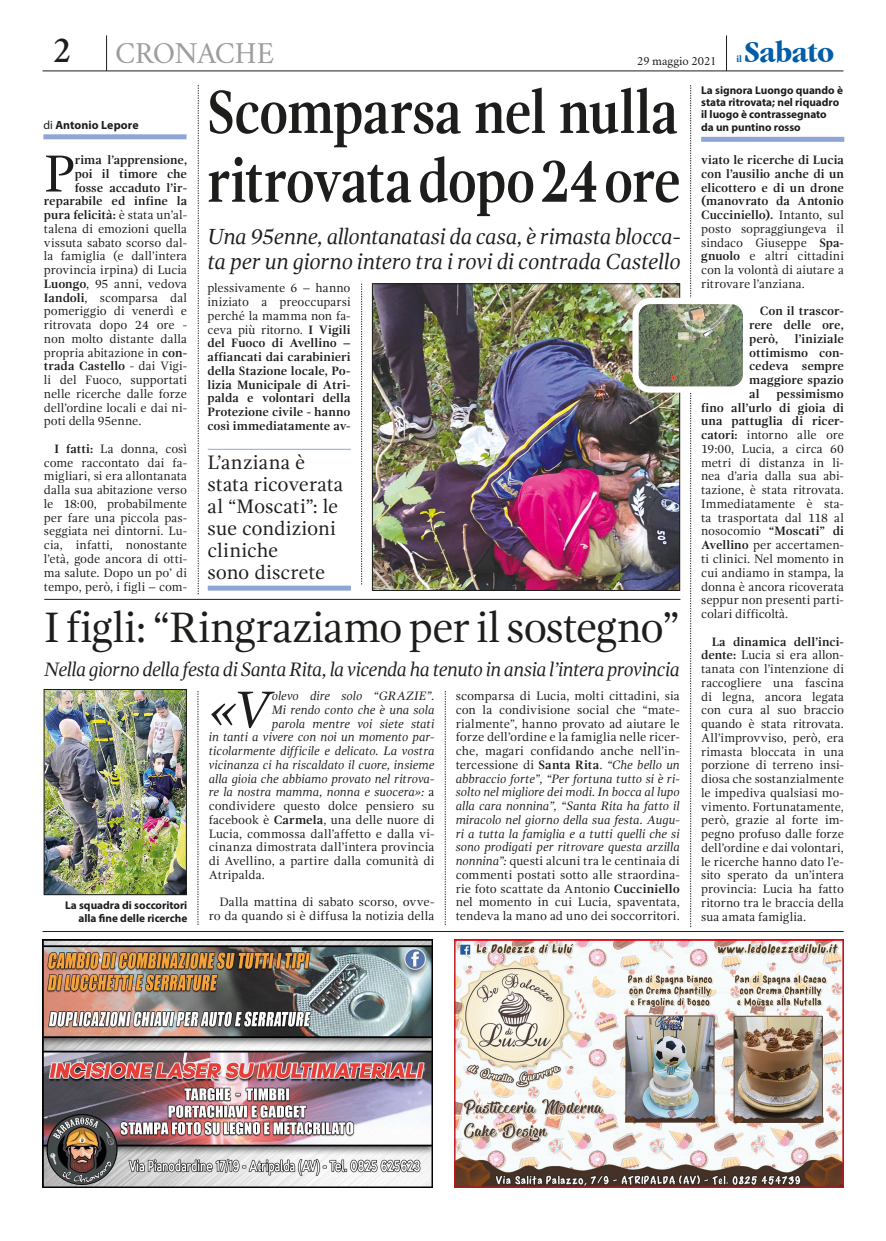
<style>
.page{position:relative;width:886px;height:1241px;background:#fff}
.page>*{position:absolute;margin:0;border:0;box-sizing:border-box;transform-origin:0 0}
.t1{font:700 62.5px/68.8px "Gandhi Serif";letter-spacing:-.025em;color:#1d1d1b;scale:.84 1}
.t2{font:italic 53.5px "Gandhi Serif";color:#1d1d1b}
.t3{font:53.5px "Gandhi Serif";color:#1d1d1b}
.t4{font:43.75px "Gandhi Serif";letter-spacing:-.02em;color:#1d1d1b}
.t5{font:700 condensed 31.25px "Garamond FC";color:#005da9;scale:1.1 1}
.t6{font:30px "Crimson";letter-spacing:-.01em;color:#9d9d9d}
.t7{font:italic 22.5px/24.8px "Gandhi Serif";letter-spacing:-.02em;color:#1d1d1b}
.t8{font:italic 20px "Gandhi Serif";letter-spacing:-.035em;color:#1d1d1b}
.t9{font:20px/22px "Gandhi Serif";color:#1d1d1b}
.t10{font:12.5px/13.8px "Gandhi Serif";color:#1d1d1b;text-align:justify}
.t11{font:700 12.5px/13.8px "Gandhi Serif";letter-spacing:-.005em;color:#1d1d1b;text-align:justify}
.t12{font:italic 12.5px "Gandhi Serif";letter-spacing:-.005em;color:#1d1d1b}
.t13{font:12.5px "Crimson";color:#1d1d1b}
.t14{font:700 11.88px "Myriad Pro";letter-spacing:.005em;color:#1d1d1b}
.t15{font:700 11.25px/12.4px "Myriad Pro";color:#1d1d1b;text-align:right}
.t16{font:700 condensed 10px "Garamond FC";color:#005da9}
.s1{font-weight:600;font-size:37.5px;color:#1d1d1b}
.s2{font-weight:400}
.s3{font-weight:700}
.s4{font-style:italic}
.s5{font-style:normal}
</style>
<div class="page">
<hr style="left:43px;top:71px;width:800px;height:1px;background:#1d1d1b">
<hr style="left:726px;top:35px;width:1px;height:36px;background:#1d1d1b">
<hr style="left:106px;top:35px;width:1px;height:36px;background:#1d1d1b">
<hr style="left:43px;top:931px;width:801px;height:1px;background:#1d1d1b">
<img style="left:372px;top:283px;width:308px;height:307px">
<svg style="left:690px;top:85px;width:1px;height:842px"></svg>
<img style="left:44px;top:689px;width:143px;height:205px">
<hr style="left:44px;top:599px;width:636px;height:1px;background:#1d1d1b">
<svg style="left:198px;top:85px;width:1px;height:509px"></svg>
<svg style="left:198px;top:691px;width:1px;height:233px"></svg>
<svg style="left:445px;top:691px;width:1px;height:233px"></svg>
<hr style="left:208px;top:449px;width:143px;height:1px;background:#8da6d7">
<div style="left:208px;top:585px;width:143px;height:5px;background:#8da6d7"></div>
<svg style="left:361px;top:283px;width:1px;height:301px"></svg>
<div style="left:701px;top:137px;width:143px;height:5px;background:#8da6d7"></div>
<div style="left:43px;top:134px;width:144px;height:5px;background:#8da6d7"></div>
<img style="left:635px;top:301px;width:107px;height:88px">
<div style="left:632px;top:298px;width:117px;height:94px;border:6px solid #fff;border-radius:15px"></div>
<img style="left:42px;top:939px;width:391px;height:248px">
<img style="left:456px;top:941px;width:386px;height:244px">
<div style="left:454px;top:939px;width:390px;height:248px;border:1px solid #e30614"></div>
<h3 class="t6" style="left:53px;top:32px;width:223px"><span class="s1">2</span> CRONACHE</h3>
<h3 class="t5" style="left:744px;top:34px;width:83px">Sabato</h3>
<p class="t13" style="left:637px;top:52px;width:81px">29 maggio 2021</p>
<p class="t16" style="left:736px;top:53px;width:7px">il</p>
<p class="t15" style="left:701px;top:83px;width:143px;text-align:left">La signora Luongo quando è stata ritrovata; nel riquadro il luogo è contrassegnato</p>
<h1 class="t1" style="left:207px;top:78px;width:566px">Scomparsa nel nulla ritrovata dopo 24 ore</h1>
<h3 class="t7" style="left:207px;top:224px;width:475px">Una 95enne, allontanatasi da casa, è rimasta blocca&shy;ta per un giorno intero tra i rovi di contrada Castello</h3>
<p class="t14" style="left:43px;top:117px;width:97px"><span class="s2">di</span> Antonio Lepore</p>
<p class="t15" style="left:701px;top:120px;width:101px">da un puntino rosso</p>
<p class="t11" style="left:701px;top:153px;width:144px">viato le ricerche di Lucia con l’ausilio anche di un elicottero e di un drone (manovrato da Antonio Cucciniello). <span class="s2">Intanto, sul posto sopraggiungeva il sindaco Giuseppe</span> Spa&shy;gnuolo <span class="s2">e altri cittadini con la volontà di aiutare a ritrovare l’anziana.</span></p>
<p class="t11" style="left:749px;top:304px;width:96px;text-indent:11px">Con il trascor&shy;rere delle ore, però,</p>
<h2 class="t3" style="left:44px;top:143px;width:33px">P</h2>
<p class="t11" style="left:75px;top:153px;width:114px">rima l’apprensione,</p>
<p class="t11" style="left:75px;top:167px;width:114px">poi il timore che</p>
<p class="t11" style="left:75px;top:180px;width:114px">fosse accaduto l’ir-</p>
<p class="t11" style="left:44px;top:194px;width:145px">reparabile ed infine la</p>
<p class="t11" style="left:44px;top:208px;width:145px">pura felicità: <span class="s2">è stata un’al-</span></p>
<p class="t10" style="left:44px;top:222px;width:145px">talena di emozioni quella</p>
<p class="t10" style="left:44px;top:235px;width:145px">vissuta sabato scorso dal-</p>
<p class="t10" style="left:44px;top:249px;width:145px">la famiglia (e dall’intera</p>
<p class="t10" style="left:44px;top:263px;width:145px">provincia irpina) di Lucia</p>
<p class="t10" style="left:44px;top:277px;width:145px"><span class="s3">Luongo</span>, 95 anni, vedova</p>
<p class="t10" style="left:44px;top:290px;width:145px"><span class="s3">Iandoli</span>, scomparsa dal</p>
<p class="t10" style="left:44px;top:304px;width:145px">pomeriggio di venerdì e</p>
<p class="t10" style="left:44px;top:318px;width:145px">ritrovata dopo 24 ore -</p>
<p class="t10" style="left:44px;top:332px;width:145px">non molto distante dalla</p>
<p class="t10" style="left:44px;top:345px;width:145px">propria abitazione in <span class="s3">con-</span></p>
<p class="t11" style="left:44px;top:359px;width:145px">trada Castello <span class="s2">- dai Vigi-</span></p>
<p class="t10" style="left:44px;top:373px;width:145px">li del Fuoco, supportati</p>
<p class="t10" style="left:44px;top:387px;width:145px">nelle ricerche dalle forze</p>
<p class="t10" style="left:44px;top:400px;width:145px">dell’ordine locali e dai ni-</p>
<p class="t10" style="left:44px;top:414px;width:99px">poti della 95enne.</p>
<p class="t10" style="left:44px;top:442px;width:145px;text-indent:11px"><span class="s3">I fatti:</span> La donna, così come raccontato dai fa&shy;migliari, si era allontanata dalla sua abitazione verso le 18:00, probabilmente per fare una piccola pas&shy;seggiata nei dintorni. Lu&shy;cia, infatti, nonostante l’età, gode ancora di otti&shy;ma salute. Dopo un po’ di tempo, però, i figli – com-</p>
<p class="t11" style="left:207px;top:281px;width:145px"><span class="s2">plessivamente 6 – hanno iniziato a preoccuparsi perché la mamma non fa&shy;ceva più ritorno.</span> I Vigili del Fuoco di Avellino – affiancati dai carabinieri della Stazione locale, Po&shy;lizia Municipale di Atri&shy;palda e volontari della Protezione civile - hanno così immediatamente av-</p>
<p class="t11" style="left:749px;top:332px;width:96px;text-indent:46px">l’iniziale ottimismo con&shy;cedeva sempre maggiore spazio al</p>
<p class="t10" style="left:701px;top:387px;width:144px;text-indent:75px"><span class="s3">pessimismo fino all’urlo di gioia di una pattuglia di ricer&shy;catori:</span> intorno alle ore 19:00, Lucia, a circa 60 metri di distanza in li&shy;nea d’aria dalla sua abi&shy;tazione, è stata ritrovata.<br>Immediatamente è sta&shy;ta trasportata dal 118 al nosocomio <span class="s3">“Moscati” di Avellino</span> per accertamen&shy;ti clinici. Nel momento in cui andiamo in stampa, la donna è ancora ricoverata seppur non presenti parti&shy;colari difficoltà.</p>
<p class="t10" style="left:701px;top:634px;width:144px;text-indent:11px"><span class="s3">La dinamica dell’inci&shy;dente:</span> Lucia si era allon&shy;tanata con l’intenzione di raccogliere una fascina di legna, ancora legata con cura al suo braccio quando è stata ritrovata.<br>All’improvviso, però, era rimasta bloccata in una porzione di terreno insi&shy;diosa che sostanzialmente le impediva qualsiasi mo&shy;vimento. Fortunatamente, però, grazie al forte im&shy;pegno profuso dalle forze dell’ordine e dai volontari, le ricerche hanno dato l’e&shy;sito sperato da un’intera provincia: Lucia ha fatto ritorno tra le braccia della sua amata famiglia.</p>
<h3 class="t9" style="left:207px;top:451px;width:137px">L’anziana è stata ricoverata al “Moscati”: le sue condizioni cliniche<br>sono discrete</h3>
<h3 class="t4" style="left:44px;top:603px;width:637px">I figli: “Ringraziamo per il sostegno”</h3>
<h3 class="t8" style="left:44px;top:657px;width:637px">Nella giorno della festa di Santa Rita, la vicenda ha tenuto in ansia l’intera provincia</h3>
<p class="t10" style="left:456px;top:689px;width:226px">scomparsa di Lucia, molti cittadini, sia con la condivisione social che “mate&shy;rialmente”, hanno provato ad aiutare le forze dell’ordine e la famiglia nelle ricer&shy;che, magari confidando anche nell’in&shy;tercessione di <span class="s3">Santa Rita</span>. <span class="s4">“Che bello un abbraccio forte”, “Per fortuna tutto si è ri&shy;solto nel migliore dei modi. In bocca al lupo alla cara nonnina”, “Santa Rita ha fatto il miracolo nel giorno della sua festa. Augu&shy;ri a tutta la famiglia e a tutti quelli che si sono prodigati per ritrovare questa arzilla nonnina”:</span> questi alcuni tra le centinaia di commenti postati sotto alle straordina&shy;rie foto scattate da Antonio <span class="s3">Cucciniello </span>nel momento in cui Lucia, spaventata, tendeva la mano ad uno dei soccorritori.</p>
<p class="t12" style="left:272px;top:688px;width:164px">olevo dire solo “GRAZIE”.</p>
<p class="t12" style="left:272px;top:702px;width:164px">Mi rendo conto che è una sola</p>
<p class="t12" style="left:272px;top:716px;width:164px">parola mentre voi siete stati</p>
<p class="t12" style="left:209px;top:730px;width:227px">in tanti a vivere con noi un momento par-</p>
<p class="t12" style="left:209px;top:743px;width:227px">ticolarmente difficile e delicato. La vostra</p>
<p class="t12" style="left:209px;top:757px;width:227px">vicinanza ci ha riscaldato il cuore, insieme</p>
<p class="t12" style="left:209px;top:771px;width:227px">alla gioia che abbiamo provato nel ritrova-</p>
<p class="t12" style="left:209px;top:785px;width:227px">re la nostra mamma, nonna e suocera»: <span class="s5">a</span></p>
<p class="t10" style="left:209px;top:799px;width:227px">condividere questo dolce pensiero su</p>
<p class="t10" style="left:209px;top:812px;width:227px">facebook è <span class="s3">Carmela</span>, una delle nuore di</p>
<p class="t10" style="left:209px;top:826px;width:227px">Lucia, commossa dall’affetto e dalla vi-</p>
<p class="t10" style="left:209px;top:840px;width:227px">cinanza dimostrata dall’intera provincia</p>
<p class="t10" style="left:209px;top:854px;width:227px">di Avellino, a partire dalla comunità di</p>
<p class="t10" style="left:209px;top:867px;width:58px">Atripalda.</p>
<p class="t10" style="left:209px;top:895px;width:227px;text-align:right">Dalla mattina di sabato scorso, ovve&shy;ro da quando si è diffusa la notizia della</p>
<h2 class="t2" style="left:209px;top:679px;width:65px">«V</h2>
<p class="t15" style="left:65px;top:898px;width:124px">La squadra di soccoritori alla fine delle ricerche</p>
</div>
